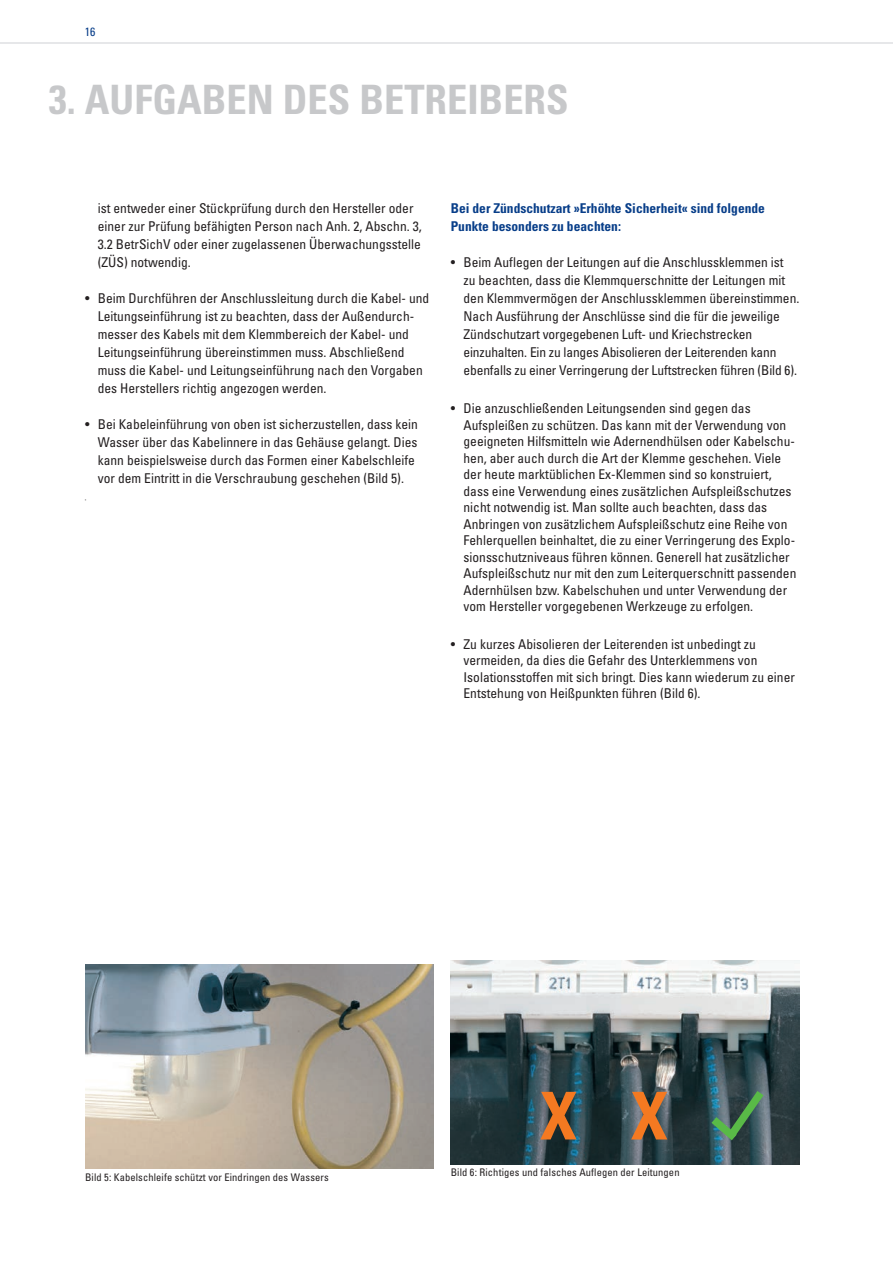
<style>
.page{position:relative;width:893px;height:1263px;background:#fff}
.page>*{position:absolute;margin:0;border:0;box-sizing:border-box;transform-origin:0 0}
.t1{font:700 condensed 40.5px "Univers LT Std";color:#c7c8ca}
.t2{font:condensed 13.5px/18px "Univers LT Std";color:#231f20}
.t3{font:700 condensed 13.5px/18px "Univers LT Std";color:#083e89}
.t4{font:condensed 12px "Univers LT Std";color:#083e89}
.t5{font:condensed 10.5px "Univers LT Std";letter-spacing:.01em;color:#231f20}
.t6{font:condensed 3px "Univers LT Std";color:#231f20}
</style>
<div class="page">
<img style="left:451px;top:960px;width:348px;height:204px">
<svg style="left:540px;top:1092px;width:37px;height:47px;background:#96643b"></svg>
<svg style="left:703px;top:1083px;width:68px;height:65px;background:#44665f"></svg>
<svg style="left:631px;top:1092px;width:36px;height:47px;background:#a56b41"></svg>
<hr style="left:0;top:43px;width:893px;height:1px;background:#e6e7e9">
<img style="left:85px;top:964px;width:349px;height:204px">
<p class="t4" style="left:85px;top:24px;width:12px">16</p>
<h1 class="t1" style="left:49px;top:75px;width:521px">3. AUFGABEN DES BETREIBERS</h1>
<p class="t2" style="left:98px;top:199px;width:325px">ist entweder einer Stückprüfung durch den Hersteller oder einer zur Prüfung befähigten Person nach Anh. 2, Abschn. 3, 3.2 BetrSichV oder einer zugelassenen Überwachungsstelle (ZÜS) notwendig.</p>
<p class="t2" style="left:98px;top:289px;width:333px;text-indent:-13px">• Beim Durchführen der Anschlussleitung durch die Kabel- und Leitungseinführung ist zu beachten, dass der Außendurch&shy;messer des Kabels mit dem Klemmbereich der Kabel- und Leitungseinführung übereinstimmen muss. Abschließend muss die Kabel- und Leitungseinführung nach den Vorgaben des Herstellers richtig angezogen werden.</p>
<p class="t2" style="left:98px;top:415px;width:322px;text-indent:-13px">• Bei Kabeleinführung von oben ist sicherzustellen, dass kein Wasser über das Kabelinnere in das Gehäuse gelangt. Dies kann beispielsweise durch das Formen einer Kabelschleife vor dem Eintritt in die Verschraubung geschehen (Bild 5).</p>
<p class="t6" style="left:85px;top:498px;width:2px">•</p>
<p class="t3" style="left:451px;top:199px;width:316px">Bei der Zündschutzart »Erhöhte Sicherheit« sind folgende<br>Punkte besonders zu beachten:</p>
<p class="t2" style="left:463px;top:253px;width:337px;text-indent:-13px">• Beim Auflegen der Leitungen auf die Anschlussklemmen ist<br>zu beachten, dass die Klemmquerschnitte der Leitungen mit den Klemmvermögen der Anschlussklemmen übereinstimmen.<br>Nach Ausführung der Anschlüsse sind die für die jeweilige Zündschutzart vorgegebenen Luft- und Kriechstrecken einzuhalten. Ein zu langes Abisolieren der Leiterenden kann ebenfalls zu einer Verringerung der Luftstrecken führen (Bild 6).</p>
<p class="t2" style="left:463px;top:400px;width:334px;line-height:16.5px;text-indent:-13px">• Die anzuschließenden Leitungsenden sind gegen das Aufspleißen zu schützen. Das kann mit der Verwendung von geeigneten Hilfsmitteln wie Adernendhülsen oder Kabelschu&shy;hen, aber auch durch die Art der Klemme geschehen. Viele der heute marktüblichen Ex-Klemmen sind so konstruiert, dass eine Verwendung eines zusätzlichen Aufspleißschutzes nicht notwendig ist. Man sollte auch beachten, dass das Anbringen von zusätzlichem Aufspleißschutz eine Reihe von Fehlerquellen beinhaltet, die zu einer Verringerung des Explo&shy;sionsschutzniveaus führen können. Generell hat zusätzlicher Aufspleißschutz nur mit den zum Leiterquerschnitt passenden Adernhülsen bzw. Kabelschuhen und unter Verwendung der vom Hersteller vorgegebenen Werkzeuge zu erfolgen.</p>
<p class="t2" style="left:463px;top:635px;width:333px;line-height:16.5px;text-indent:-13px">• Zu kurzes Abisolieren der Leiterenden ist unbedingt zu vermeiden, da dies die Gefahr des Unterklemmens von Isolationsstoffen mit sich bringt. Dies kann wiederum zu einer Entstehung von Heißpunkten führen (Bild 6).</p>
<p class="t5" style="left:85px;top:1170px;width:245px">Bild 5: Kabelschleife schützt vor Eindringen des Wassers</p>
<p class="t5" style="left:451px;top:1165px;width:230px">Bild 6: Richtiges und falsches Auflegen der Leitungen</p>
</div>
